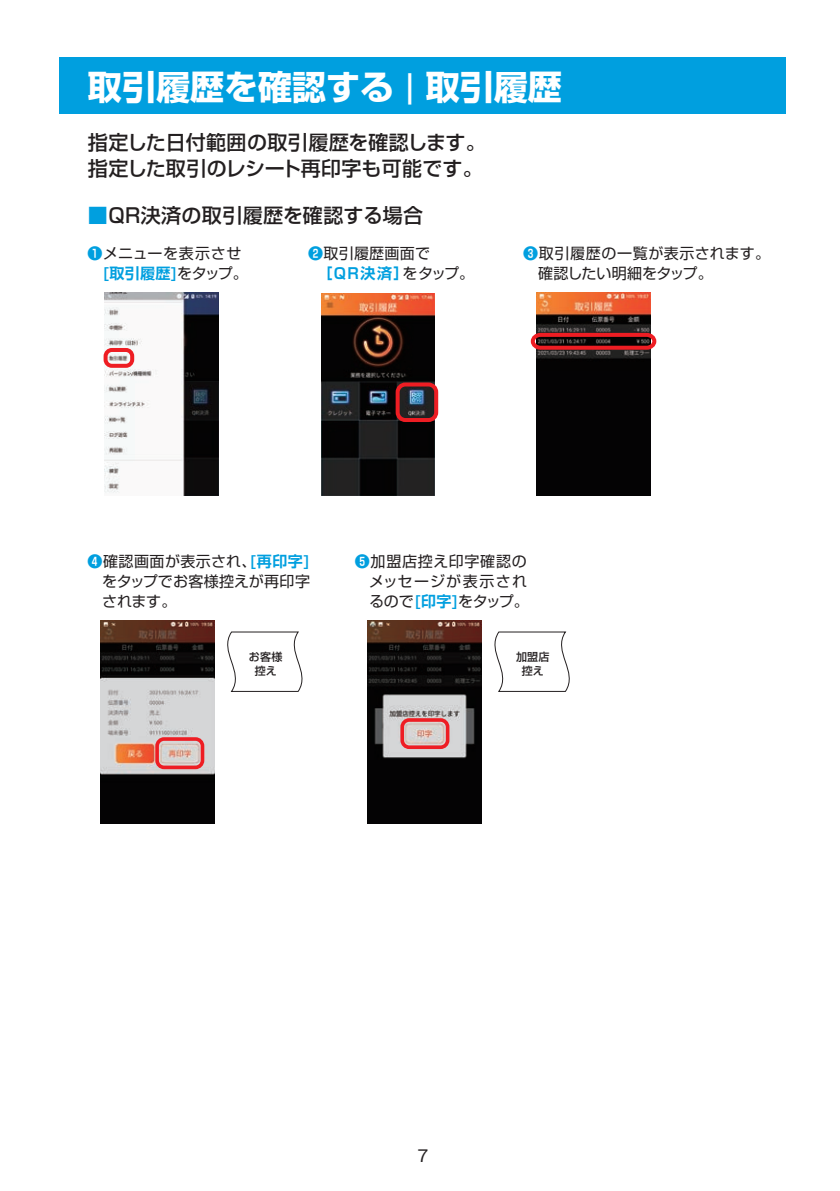
<style>
.page{position:relative;width:840px;height:1191px;background:#fff}
.page>*{position:absolute;margin:0;border:0;box-sizing:border-box;transform-origin:0 0}
.t1{font:700 34px "Shin Go Pr 6";color:#fff}
.t2{font:500 20px/26px "Shin Go Pr 6";letter-spacing:.01em;color:#231f20}
.t3{font:16px "Gothic MB101 Pr 6";color:#231f20}
.t4{font:15px/20px "Shin Go Pr 6";letter-spacing:.02em;color:#231f20}
.t5{font:15px/20px "Shin Go Pr 6";letter-spacing:.05em;color:#231f20}
.t6{font:700 15px "Shin Go Pr 6 De";letter-spacing:.06em;color:#009fdf}
.t7{font:500 11px/14px "Shin Go Pr 6";letter-spacing:.02em;color:#231f20;text-align:center}
.s1{font-weight:400}
.s2{color:#009fdf}
.s3{font-family:"Shin Go Pr 6 De";font-weight:700;color:#009fdf}
.s4{font-family:"Shin Go Pr 6";font-weight:400;color:#231f20}
</style>
<div class="page">
<img style="left:105px;top:293px;width:114px;height:202px">
<img style="left:321px;top:293px;width:113px;height:202px">
<img style="left:536px;top:293px;width:114px;height:202px">
<img style="left:100px;top:621px;width:114px;height:202px">
<img style="left:367px;top:621px;width:114px;height:202px">
<div style="left:60px;top:57px;width:725px;height:56px;background:#009fdf"></div>
<div style="left:103px;top:348px;width:31px;height:20px;border:4px solid #ee1d23;border-radius:6px"></div>
<div style="left:395px;top:382px;width:43px;height:40px;border:4px solid #ee1d23;border-radius:8px"></div>
<div style="left:155px;top:737px;width:49px;height:32px;border:4px solid #ee1d23;border-radius:7px"></div>
<div style="left:400px;top:718px;width:49px;height:31px;border:4px solid #ee1d23;border-radius:7px"></div>
<svg style="left:530px;top:331px;width:127px;height:21px;background:#7b292b"></svg>
<svg style="left:227px;top:631px;width:76px;height:61px"></svg>
<svg style="left:494px;top:631px;width:76px;height:61px"></svg>
<h1 class="t1" style="left:88px;top:60px;width:475px">取引履歴を確認する <span class="s1">|</span> 取引履歴</h1>
<h2 class="t2" style="left:88px;top:128px;width:399px">指定した日付範囲の取引履歴を確認します。指定した取引のレシート再印字も可能です。</h2>
<h2 class="t2" style="left:88px;top:201px;width:336px"><span class="s2">■</span>QR決済の取引履歴を確認する場合</h2>
<p class="t5" style="left:87px;top:242px;width:155px"><span class="s3">❶</span>メニューを表示させ</p>
<p class="t6" style="left:102px;top:261px;width:147px">[取引履歴]<span class="s4">をタップ。</span></p>
<p class="t4" style="left:402px;top:242px;width:73px;text-indent:-94px"><span class="s3">❷</span>取引履歴画面で<br>をタップ。</p>
<p class="t6" style="left:308px;top:261px;width:102px">　［QR決済］</p>
<p class="t4" style="left:538px;top:242px;width:233px;text-indent:-15px"><span class="s3">❸</span>取引履歴の一覧が表示されます。確認したい明細をタップ。</p>
<p class="t4" style="left:102px;top:550px;width:209px;text-align:justify;text-indent:-15px"><span class="s3">❹</span>確認画面が表示され、<span class="s3">[再印字[</span>をタップでお客様控えが再印字されます。</p>
<p class="t7" style="left:249px;top:649px;width:35px">お客様控え</p>
<p class="t5" style="left:369px;top:550px;width:161px;text-indent:-14px"><span class="s3">❺</span>加盟店控え印字確認のメッセージが表示されるので<span class="s3">[印字]</span>をタップ。</p>
<p class="t7" style="left:515px;top:649px;width:35px">加盟店控え</p>
<p class="t3" style="left:417px;top:1142px;width:12px">7</p>
</div>
